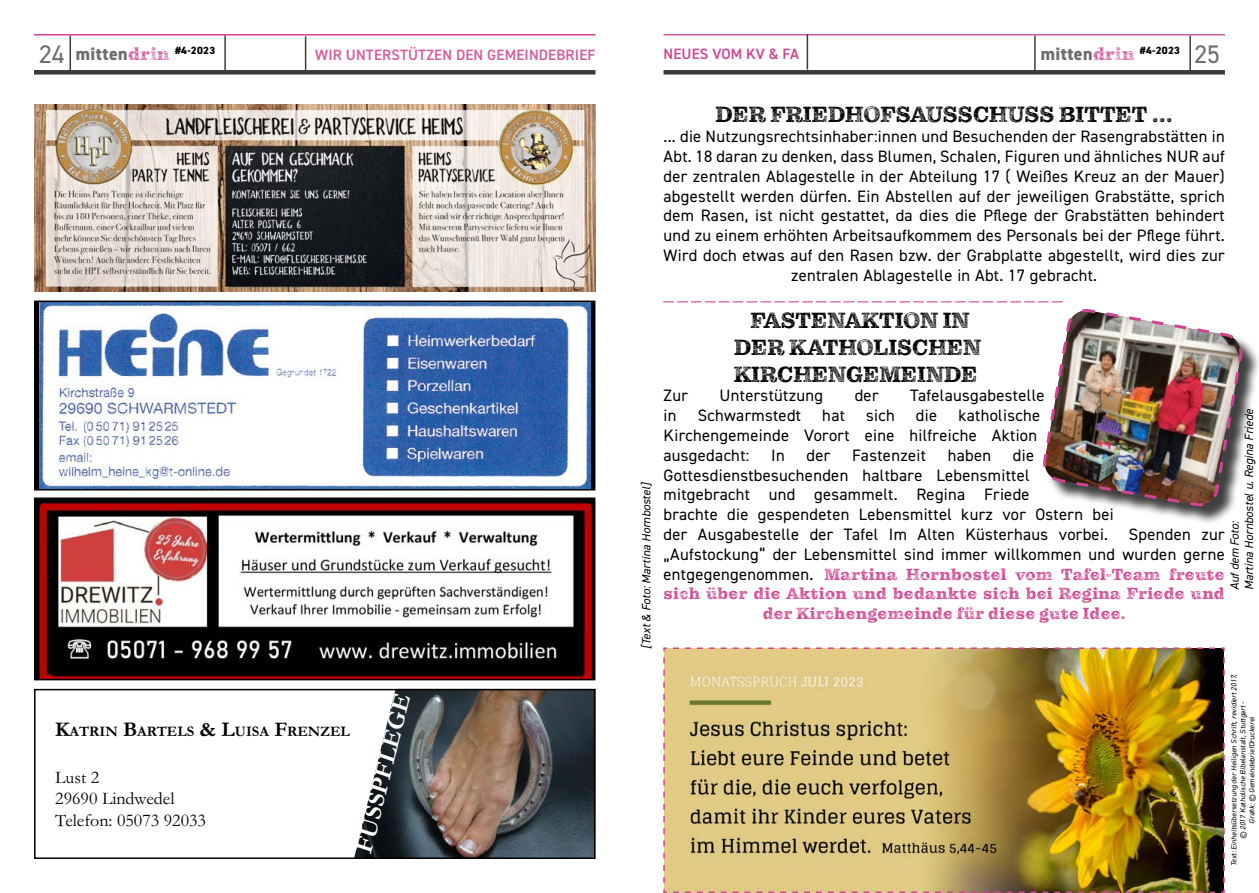
<style>
.page{position:relative;width:1259px;height:893px;background:#fff}
.page>*{position:absolute;margin:0;border:0;box-sizing:border-box;transform-origin:0 0}
.t1{font:700 25.5px "Garamond";color:#fff}
.t2{font:25.5px "DIN2014";color:#6d6d6c}
.t3{font:22.5px/27px "Pulpo Rust 75";color:#000;text-align:center}
.t4{font:18px/21.6px "Garamond";color:#000}
.t5{font:800 18px "DIN2014";letter-spacing:.025em;color:#6d6d6c}
.t6{font:16.5px/19.8px "DIN2014";letter-spacing:.02em;color:#000}
.t7{font:16.5px/19.8px "Pulpo Rust 75";letter-spacing:.02em;color:#cf4592;text-align:center}
.t8{font:600 15px "DIN2014";letter-spacing:.01em;color:#d35c9e}
.t9{font:600 15px "DIN2014";letter-spacing:.01em;color:#cf4592}
.t10{font:700 14.7px "Garamond";color:#000}
.t11{font:italic 12px/14.4px "DIN2014";color:#000}
.t12{font:800 10.5px "DIN2014";letter-spacing:.025em;color:#000}
.t13{font:italic 7.5px/9px "DIN2014";letter-spacing:-.01em;color:#000;text-align:center}
.s1{font-family:"Pulpo Rust 50";font-weight:400;color:#cf4592}
.s2{font-size:18px;color:#6d6d6c}
.s3{font-family:"Pulpo Rust 50";font-weight:400;font-size:18px;color:#cf4592}
.s4{font-size:21px}
.s5{font-family:"DIN2014";color:#000}
</style>
<div class="page">
<hr style="left:70px;top:35px;width:1px;height:36px;background:#3c3c3b">
<hr style="left:224px;top:35px;width:2px;height:36px;background:#3c3c3b">
<div style="left:34px;top:70px;width:561px;height:5px;background:#3c3c3b"></div>
<hr style="left:1034px;top:35px;width:1px;height:36px;background:#3c3c3b">
<hr style="left:1189px;top:35px;width:2px;height:36px;background:#3c3c3b">
<div style="left:663px;top:70px;width:562px;height:5px;background:#3c3c3b"></div>
<hr style="left:34px;top:34px;width:561px;height:2px;background:#cf4592">
<hr style="left:663px;top:34px;width:562px;height:2px;background:#d35c9e">
<img style="left:34px;top:104px;width:561px;height:187px">
<img style="left:39px;top:304px;width:551px;height:183px">
<div style="left:34px;top:301px;width:561px;height:189px;border:2px solid #000"></div>
<img style="left:37px;top:500px;width:555px;height:177px">
<div style="left:34px;top:497px;width:561px;height:183px;border:2px solid #000"></div>
<img style="left:354px;top:692px;width:238px;height:164px">
<div style="left:34px;top:689px;width:561px;height:170px;border:2px solid #000"></div>
<hr style="left:305px;top:36px;width:1px;height:36px;background:#3c3c3b">
<img style="left:663px;top:647px;width:562px;height:246px">
<hr style="left:806px;top:34px;width:2px;height:35px;background:#3c3c3b">
<div style="left:1045px;top:311px;width:214px;height:214px;background:#000;opacity:.75"></div>
<img style="left:1043px;top:309px;width:201px;height:199px">
<h1 class="t2" style="left:39px;top:38px;width:27px">24</h1>
<p class="t5" style="left:1040px;top:42px;width:95px">mitten<span class="s1">drin</span></p>
<h1 class="t2" style="left:1194px;top:38px;width:27px">25</h1>
<p class="t8" style="left:315px;top:45px;width:282px">WIR UNTERSTÜTZEN DEN GEMEINDEBRIEF</p>
<p class="t12" style="left:76px;top:44px;width:141px"><span class="s2">mitten</span><span class="s3">drin</span> #4-2023</p>
<p class="t12" style="left:1140px;top:44px;width:42px">#4-2023</p>
<p class="t9" style="left:663px;top:44px;width:137px">NEUES VOM KV &amp; FA</p>
<h1 class="t1" style="left:346px;top:849px;width:165px;rotate:-76deg">FUSSPFLEGE</h1>
<p class="t10" style="left:55px;top:721px;width:296px"><span class="s4">K</span>ATRIN <span class="s4">B</span>ARTELS <span class="s4">&amp; L</span>UISA <span class="s4">F</span>RENZEL</p>
<p class="t4" style="left:55px;top:766px;width:152px">Lust 2<br>29690 Lindwedel<br>Telefon: 05073 92033</p>
<p class="t11" style="left:639px;top:649px;width:169px;rotate:-90deg">[Text &amp; Foto: Martina Hornbostel]</p>
<h2 class="t3" style="left:715px;top:102px;width:459px">DER FRIEDHOFSAUSSCHUSS BITTET ...</h2>
<p class="t6" style="left:663px;top:126px;width:563px;text-align:center">... die Nutzungsrechtsinhaber:innen und Besuchenden der Rasengrabstätten in Abt. 18 daran zu denken, dass Blumen, Schalen, Figuren und ähnliches NUR auf der zentralen Ablagestelle in der Abteilung 17 ( Weißes Kreuz an der Mauer) abgestellt werden dürfen. Ein Abstellen auf der jeweiligen Grabstätte, sprich dem Rasen, ist nicht gestattet, da dies die Pflege der Grabstätten behindert und zu einem erhöhten Arbeitsaufkommem des Personals bei der Pflege führt.<br>Wird doch etwas auf den Rasen bzw. der Grabplatte abgestellt, wird dies zur zentralen Ablagestelle in Abt. 17 gebracht.</p>
<p class="t7" style="left:663px;top:285px;width:401px">_____________________________</p>
<h2 class="t3" style="left:733px;top:307px;width:249px">FASTENAKTION IN<br>DER KATHOLISCHEN<br>KIRCHENGEMEINDE</h2>
<p class="t6" style="left:663px;top:385px;width:26px">Zur</p>
<p class="t6" style="left:719px;top:385px;width:105px">Unterstützung</p>
<p class="t6" style="left:854px;top:385px;width:25px">der</p>
<p class="t6" style="left:910px;top:385px;width:136px">Tafelausgabestelle</p>
<p class="t6" style="left:663px;top:405px;width:14px">in</p>
<p class="t6" style="left:697px;top:405px;width:105px">Schwarmstedt</p>
<p class="t6" style="left:822px;top:405px;width:24px">hat</p>
<p class="t6" style="left:866px;top:405px;width:30px">sich</p>
<p class="t6" style="left:916px;top:405px;width:23px">die</p>
<p class="t11" style="left:1227px;top:590px;width:183px;rotate:-90deg">Auf dem Foto:<br>Martina Hornbostel u. Regina Friede</p>
<p class="t6" style="left:663px;top:405px;width:378px;text-indent:295px">katholische<br>Kirchengemeinde Vorort eine hilfreiche Aktion ausgedacht:</p>
<p class="t6" style="left:663px;top:445px;width:452px;text-indent:349px">die Gottesdienstbesuchenden haltbare Lebensmittel mitgebracht und gesammelt. Regina Friede<br>brachte die gespendeten Lebensmittel kurz vor Ostern bei der Ausgabestelle der Tafel Im Alten Küsterhaus vorbei.</p>
<p class="t6" style="left:771px;top:445px;width:15px">In</p>
<p class="t6" style="left:806px;top:445px;width:25px">der</p>
<p class="t6" style="left:852px;top:445px;width:75px">Fastenzeit</p>
<p class="t6" style="left:947px;top:445px;width:45px">haben</p>
<p class="t6" style="left:663px;top:524px;width:563px;text-align:right">Spenden zur<br>„Aufstockung“ der Lebensmittel sind immer willkommen und wurden gerne</p>
<p class="t7" style="left:663px;top:564px;width:563px"><span class="s5">entgegengenommen.</span> Martina Hornbostel vom Tafel-Team freute sich über die Aktion und bedankte sich bei Regina Friede und der Kirchengemeinde für diese gute Idee.</p>
<p class="t13" style="left:1229px;top:866px;width:193px;rotate:-90deg">Text: Einheitsübersetzung der Heiligen Schrift, revidiert 2017, © 2017 Katholische Bibelanstalt, Stuttgart -<br>Grafik: © GemeindebriefDruckerei</p>
</div>
